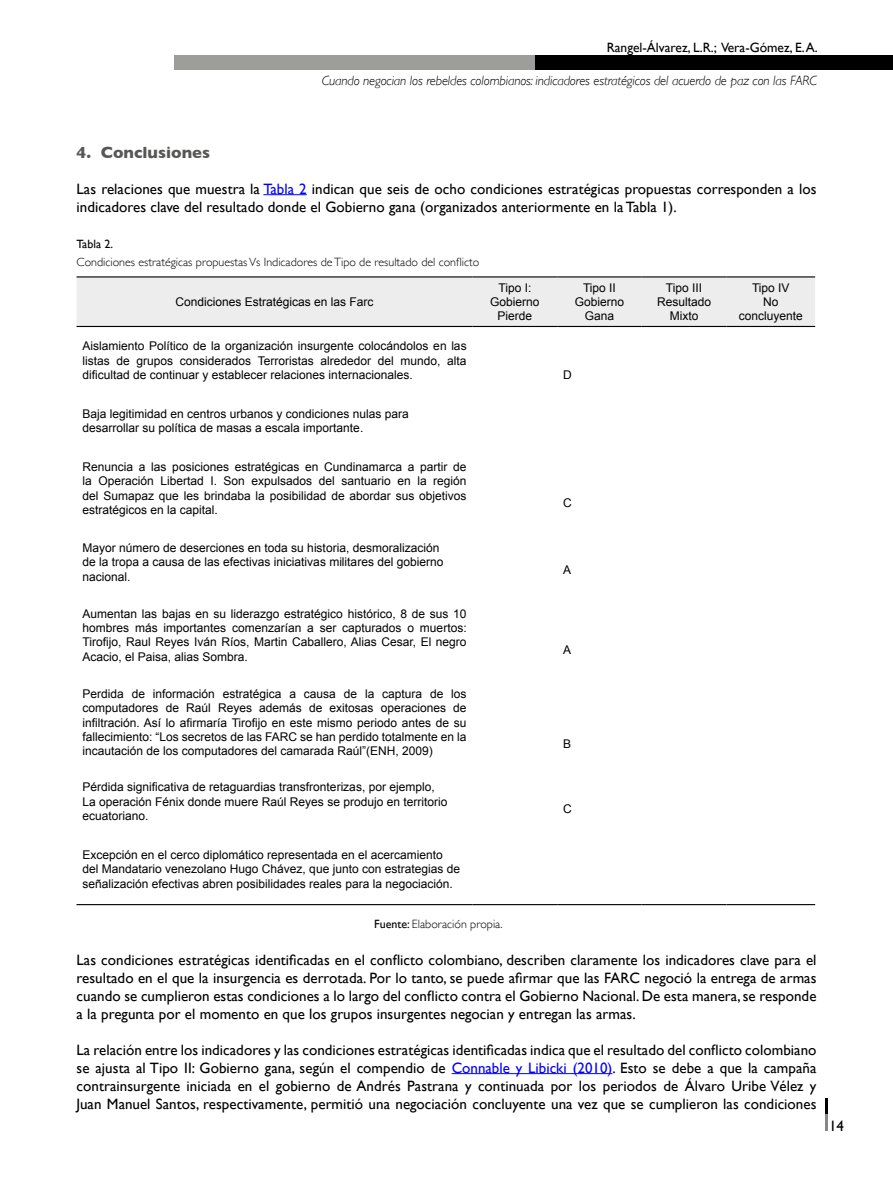
<style>
.page{position:relative;width:893px;height:1188px;background:#fff}
.page>*{position:absolute;margin:0;border:0;box-sizing:border-box;transform-origin:0 0}
.t1{font:700 16.5px "Gill Sans";color:#575756}
.t2{font:15px/18px "Gill Sans";letter-spacing:.005em;color:#000;text-align:justify}
.t3{font:italic 300 13.5px "Gill Sans";letter-spacing:-.01em;color:#000}
.t4{font:13.5px "Gill Sans";color:#000}
.t5{font:12px/14.4px "Arial";color:#000;text-align:center}
.t6{font:300 12px "Gill Sans";color:#000}
.t7{font:12px "Gill Sans";color:#000}
.s1{color:#00f}
.s2{font-weight:400}
</style>
<div class="page">
<div style="left:174px;top:55px;width:361px;height:15px;background:#9d9d9c"></div>
<div style="left:535px;top:55px;width:358px;height:15px;background:#000"></div>
<svg style="left:825px;top:1099px;width:2px;height:31px"></svg>
<hr style="left:263px;top:194px;width:44px;height:1px;background:#00f">
<div style="left:77px;top:278px;width:738px;height:48px;background:#ededed"></div>
<hr style="left:77px;top:276px;width:396px;height:2px;background:#000">
<hr style="left:473px;top:276px;width:84px;height:2px;background:#000">
<hr style="left:557px;top:276px;width:85px;height:2px;background:#000">
<hr style="left:642px;top:276px;width:84px;height:2px;background:#000">
<hr style="left:726px;top:276px;width:89px;height:2px;background:#000">
<hr style="left:77px;top:326px;width:396px;height:1px;background:#000">
<hr style="left:473px;top:326px;width:84px;height:1px;background:#000">
<hr style="left:557px;top:326px;width:85px;height:1px;background:#000">
<hr style="left:642px;top:326px;width:84px;height:1px;background:#000">
<hr style="left:726px;top:326px;width:89px;height:1px;background:#000">
<hr style="left:77px;top:904px;width:396px;height:1px;background:#000">
<hr style="left:473px;top:904px;width:84px;height:1px;background:#000">
<hr style="left:557px;top:904px;width:85px;height:1px;background:#000">
<hr style="left:642px;top:904px;width:84px;height:1px;background:#000">
<hr style="left:726px;top:904px;width:89px;height:1px;background:#000">
<hr style="left:452px;top:1073px;width:160px;height:1px;background:#00f">
<p class="t4" style="left:607px;top:39px;width:213px">Rangel-Álvarez, L.R.; Vera-Gómez, E. A.</p>
<p class="t3" style="left:322px;top:73px;width:497px">Cuando negocian los rebeldes colombianos: indicadores estratégicos del acuerdo de paz con las FARC</p>
<h1 class="t1" style="left:77px;top:139px;width:135px">4. Conclusiones</h1>
<p class="t2" style="left:77px;top:179px;width:741px">Las relaciones que muestra la <span class="s1">Tabla 2</span> indican que seis de ocho condiciones estratégicas propuestas corresponden a los indicadores clave del resultado donde el Gobierno gana (organizados anteriormente en la Tabla 1).</p>
<p class="t7" style="left:77px;top:236px;width:38px">Tabla 2.</p>
<p class="t6" style="left:77px;top:252px;width:404px">Condiciones estratégicas propuestas Vs Indicadores de Tipo de resultado del conflicto</p>
<p class="t5" style="left:176px;top:295px;width:200px">Condiciones Estratégicas en las Farc</p>
<p class="t5" style="left:83px;top:339px;width:386px;text-align:justify">Aislamiento Político de la organización insurgente colocándolos en las listas de grupos considerados Terroristas alrededor del mundo, alta dificultad de continuar y establecer relaciones internacionales.</p>
<p class="t5" style="left:83px;top:407px;width:328px;text-align:left">Baja legitimidad en centros urbanos y condiciones nulas para desarrollar su política de masas a escala importante.</p>
<p class="t5" style="left:83px;top:460px;width:386px;text-align:justify">Renuncia a las posiciones estratégicas en Cundinamarca a partir de la Operación Libertad I. Son expulsados del santuario en la región del Sumapaz que les brindaba la posibilidad de abordar sus objetivos estratégicos en la capital.</p>
<p class="t5" style="left:83px;top:541px;width:362px;text-align:left">Mayor número de deserciones en toda su historia, desmoralización de la tropa a causa de las efectivas iniciativas militares del gobierno nacional.</p>
<p class="t5" style="left:83px;top:606px;width:386px;text-align:justify">Aumentan las bajas en su liderazgo estratégico histórico, 8 de sus 10 hombres más importantes comenzarían a ser capturados o muertos:<br>Tirofijo, Raul Reyes Iván Ríos, Martin Caballero, Alias Cesar, El negro Acacio, el Paisa, alias Sombra.</p>
<p class="t5" style="left:83px;top:686px;width:386px;text-align:justify">Perdida de información estratégica a causa de la captura de los computadores de Raúl Reyes además de exitosas operaciones de infiltración. Así lo afirmaría Tirofijo en este mismo periodo antes de su fallecimiento: “Los secretos de las FARC se han perdido totalmente en la incautación de los computadores del camarada Raúl”(ENH, 2009)</p>
<p class="t5" style="left:83px;top:780px;width:366px;text-align:left">Pérdida significativa de retaguardias transfronterizas, por ejemplo,<br>La operación Fénix donde muere Raúl Reyes se produjo en territorio ecuatoriano.</p>
<p class="t5" style="left:83px;top:848px;width:379px;text-align:left">Excepción en el cerco diplomático representada en el acercamiento del Mandatario venezolano Hugo Chávez, que junto con estrategias de señalización efectivas abren posibilidades reales para la negociación.</p>
<p class="t5" style="left:490px;top:280px;width:51px">Tipo I:<br>Gobierno<br>Pierde</p>
<p class="t5" style="left:575px;top:280px;width:51px">Tipo II<br>Gobierno<br>Gana</p>
<p class="t5" style="left:657px;top:280px;width:56px">Tipo III<br>Resultado<br>Mixto</p>
<p class="t5" style="left:739px;top:280px;width:66px">Tipo IV<br>No concluyente</p>
<p class="t5" style="left:563px;top:368px;width:10px">D</p>
<p class="t5" style="left:563px;top:496px;width:10px">C</p>
<p class="t5" style="left:563px;top:562px;width:10px">A</p>
<p class="t5" style="left:563px;top:642px;width:10px">A</p>
<p class="t5" style="left:563px;top:737px;width:10px">B</p>
<p class="t5" style="left:563px;top:802px;width:10px">C</p>
<p class="t6" style="left:374px;top:915px;width:130px"><span class="s2">Fuente:</span> Elaboración propia.</p>
<p class="t2" style="left:77px;top:950px;width:741px">Las condiciones estratégicas identificadas en el conflicto colombiano, describen claramente los indicadores clave para el resultado en el que la insurgencia es derrotada. Por lo tanto, se puede afirmar que las FARC negoció la entrega de armas cuando se cumplieron estas condiciones a lo largo del conflicto contra el Gobierno Nacional. De esta manera, se responde a la pregunta por el momento en que los grupos insurgentes negocian y entregan las armas.</p>
<p class="t2" style="left:77px;top:1040px;width:741px">La relación entre los indicadores y las condiciones estratégicas identificadas indica que el resultado del conflicto colombiano se ajusta al Tipo II: Gobierno gana, según el compendio de <span class="s1">Connable y Libicki (2010)</span>. Esto se debe a que la campaña contrainsurgente iniciada en el gobierno de Andrés Pastrana y continuada por los periodos de Álvaro Uribe Vélez y Juan Manuel Santos, respectivamente, permitió una negociación concluyente una vez que se cumplieron las condiciones</p>
<p class="t2" style="left:829px;top:1115px;width:16px">37</p>
<p class="t2" style="left:829px;top:1116px;width:16px">14</p>
</div>
